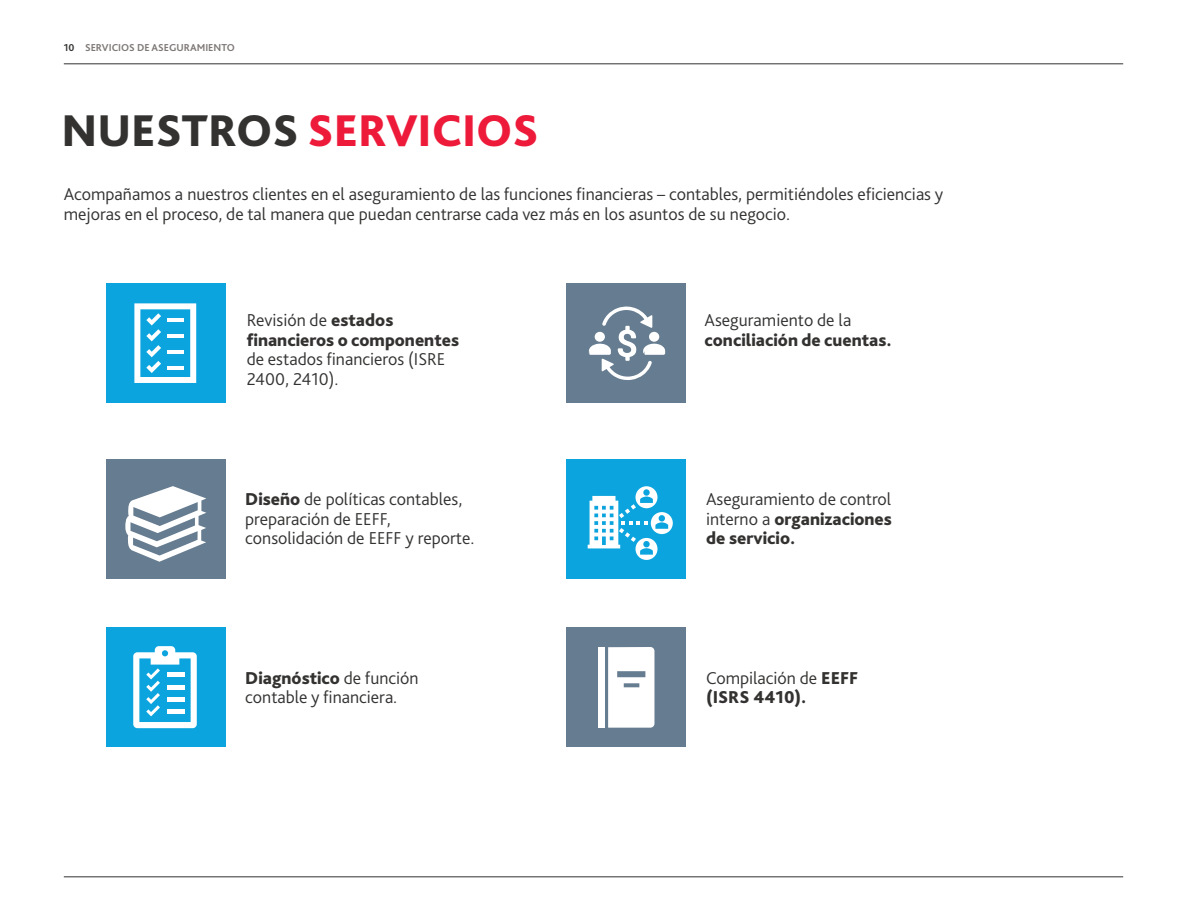
<style>
.page{position:relative;width:1187px;height:919px;background:#fff}
.page>*{position:absolute;margin:0;border:0;box-sizing:border-box;transform-origin:0 0}
.t1{font:800 46.5px "Bliss Pro";color:#ed1a3a}
.t2{font:300 18px/19.5px "Bliss Pro";color:#333231}
.t3{font:800 18px/19.5px "Bliss Pro";color:#333231}
.t4{font:700 10.5px "Bliss Pro";color:#7d7776}
.s1{color:#333231}
.s2{font-weight:800}
.s3{font-weight:300}
</style>
<div class="page">
<hr style="left:64px;top:63px;width:1059px;height:1px;background:#333231">
<hr style="left:64px;top:876px;width:1059px;height:1px;background:#333231">
<div style="left:106px;top:283px;width:119px;height:119px;background:#0ca4de"></div>
<div style="left:566px;top:283px;width:120px;height:119px;background:#667c90"></div>
<div style="left:106px;top:458px;width:119px;height:120px;background:#667c90"></div>
<div style="left:566px;top:458px;width:120px;height:120px;background:#0ca4de"></div>
<div style="left:106px;top:626px;width:119px;height:120px;background:#0ca4de"></div>
<div style="left:566px;top:626px;width:120px;height:120px;background:#667c90"></div>
<svg style="left:134px;top:303px;width:62px;height:80px"></svg>
<svg style="left:589px;top:306px;width:76px;height:74px"></svg>
<div style="left:594px;top:332px;width:11px;height:10px;background:#fff;border-radius:50%"></div>
<div style="left:649px;top:332px;width:10px;height:10px;background:#fff;border-radius:50%"></div>
<svg style="left:125px;top:486px;width:81px;height:75px"></svg>
<svg style="left:587px;top:486px;width:85px;height:74px"></svg>
<svg style="left:133px;top:646px;width:64px;height:82px"></svg>
<div style="left:598px;top:647px;width:6px;height:80px;background:#fff"></div>
<svg style="left:608px;top:647px;width:46px;height:80px"></svg>
<p class="t4" style="left:64px;top:40px;width:173px"><span class="s1">10</span> SERVICIOS DE ASEGURAMIENTO</p>
<p class="t1" style="left:62px;top:102px;width:478px"><span class="s1">NUESTROS</span> SERVICIOS</p>
<p class="t2" style="left:64px;top:184px;width:880px">Acompañamos a nuestros clientes en el aseguramiento de las funciones financieras – contables, permitiéndoles eficiencias y mejoras en el proceso, de tal manera que puedan centrarse cada vez más en los asuntos de su negocio.</p>
<p class="t2" style="left:247px;top:310px;width:214px">Revisión de <span class="s2">estados financieros o componentes </span>de estados financieros (ISRE<br>2400, 2410).</p>
<p class="t3" style="left:704px;top:310px;width:189px"><span class="s3">Aseguramiento de la </span>conciliación de cuentas.</p>
<p class="t2" style="left:245px;top:489px;width:230px"><span class="s2">Diseño</span> de políticas contables, preparación de EEFF, consolidación de EEFF y reporte.</p>
<p class="t2" style="left:706px;top:489px;width:187px;text-align:justify">Aseguramiento de control interno a <span class="s2">organizaciones de servicio.</span></p>
<p class="t2" style="left:245px;top:667px;width:175px"><span class="s2">Diagnóstico</span> de función contable y financiera.</p>
<p class="t3" style="left:706px;top:667px;width:154px"><span class="s3">Compilación de</span> EEFF (ISRS 4410).</p>
</div>
